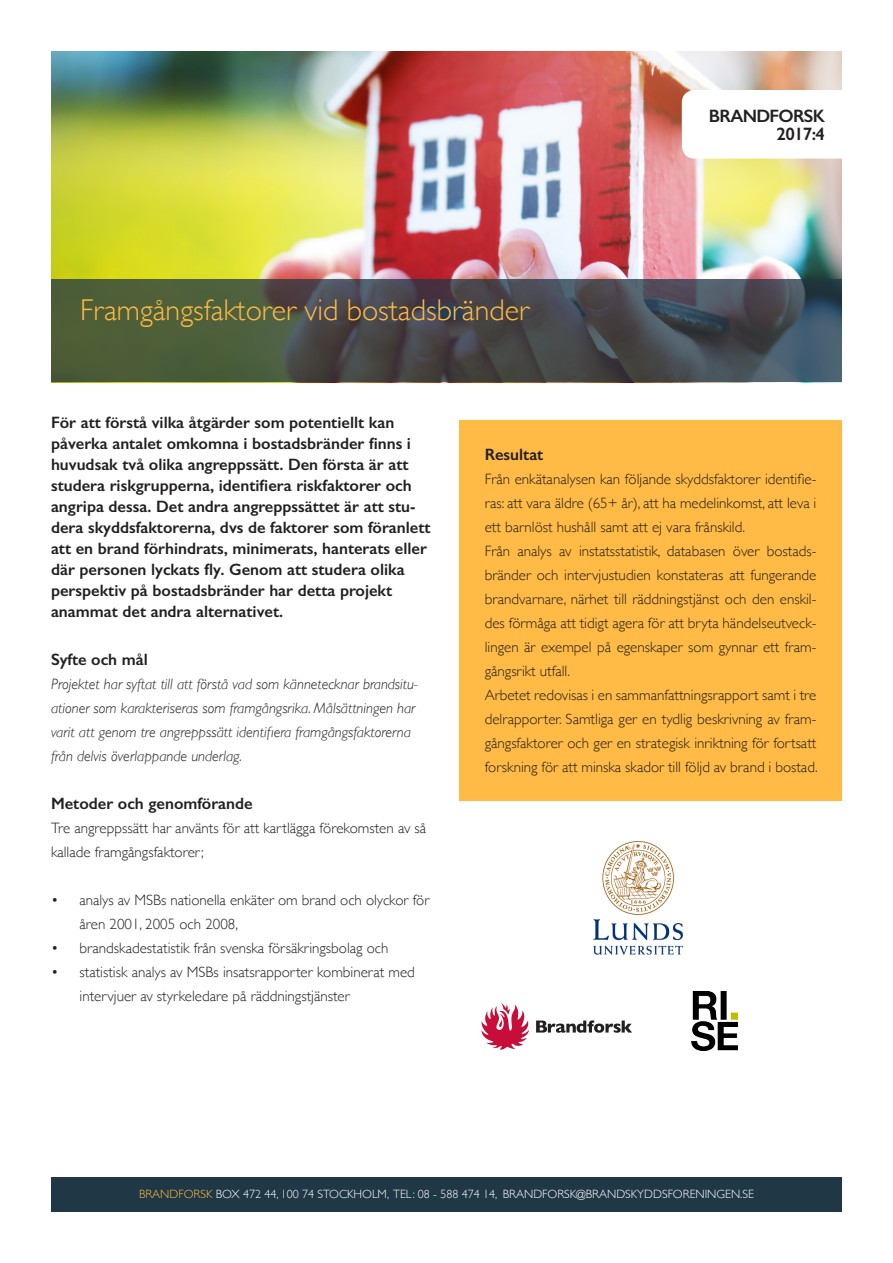
<style>
.page{position:relative;width:893px;height:1263px;background:#fff}
.page>*{position:absolute;margin:0;border:0;box-sizing:border-box;transform-origin:0 0}
.t1{font:300 30px "Gill Sans";color:#ffbb45}
.t2{font:600 18px/18.6px "Gill Sans";letter-spacing:-.04em;color:#231f20;text-align:right}
.t3{font:600 16.5px/21px "Gill Sans";color:#231f20}
.t4{font:300 15px/24px "Gill Sans";color:#231f20}
.t5{font:italic 300 15px/24px "Gill Sans";color:#231f20}
.t6{font:300 12px "Gill Sans";color:#fff}
.s1{color:#ffbb45}
</style>
<div class="page">
<div style="left:51px;top:1178px;width:791px;height:34px;background:#203746"></div>
<img style="left:51px;top:51px;width:791px;height:228px">
<div style="left:459px;top:420px;width:383px;height:380px;background:#ffbb45"></div>
<svg style="left:51px;top:279px;width:791px;height:103px;background:#474f48"></svg>
<div style="left:682px;top:90px;width:173px;height:69px;background:#fff;border-radius:13px"></div>
<img style="left:691px;top:991px;width:46px;height:60px">
<svg style="left:536px;top:1020px;width:96px;height:13px"></svg>
<svg style="left:481px;top:1003px;width:48px;height:47px"></svg>
<img style="left:593px;top:841px;width:91px;height:114px">
<p class="t1" style="left:80px;top:287px;width:450px">Framgångsfaktorer vid bostadsbränder</p>
<p class="t2" style="left:709px;top:106px;width:118px">BRANDFORSK<br>2017:4</p>
<p class="t3" style="left:51px;top:412px;width:381px">För att förstå vilka åtgärder som potentiellt kan påverka antalet omkomna i bostadsbränder finns i huvudsak två olika angreppssätt. Den första är att studera riskgrupperna, identifiera riskfaktorer och angripa dessa. Det andra angreppssättet är att stu&shy;dera skyddsfaktorerna, dvs de faktorer som föranlett att en brand förhindrats, minimerats, hanterats eller där personen lyckats fly. Genom att studera olika perspektiv på bostadsbränder har detta projekt anammat det andra alternativet.</p>
<p class="t3" style="left:51px;top:649px;width:98px">Syfte och mål</p>
<p class="t5" style="left:51px;top:672px;width:368px">Projektet har syftat till att förstå vad som kännetecknar brandsitu&shy;ationer som karakteriseras som framgångsrika. Målsättningen har varit att genom tre angreppssätt identifiera framgångsfaktorerna från delvis överlappande underlag.</p>
<p class="t3" style="left:51px;top:793px;width:203px">Metoder och genomförande</p>
<p class="t4" style="left:51px;top:815px;width:377px">Tre angreppssätt har använts för att kartlägga förekomsten av så kallade framgångsfaktorer;</p>
<p class="t4" style="left:80px;top:887px;width:351px;text-indent:-28px">• analys av MSBs nationella enkäter om brand och olyckor för åren 2001, 2005 och 2008,</p>
<p class="t4" style="left:51px;top:935px;width:339px">• brandskadestatistik från svenska försäkringsbolag och</p>
<p class="t4" style="left:80px;top:959px;width:337px;text-indent:-28px">• statistisk analys av MSBs insatsrapporter kombinerat med intervjuer av styrkeledare på räddningstjänster</p>
<p class="t3" style="left:485px;top:444px;width:60px">Resultat</p>
<p class="t4" style="left:485px;top:466px;width:333px;text-align:justify">Från enkätanalysen kan följande skyddsfaktorer identifie&shy;ras: att vara äldre (65+ år), att ha medelinkomst, att leva i ett barnlöst hushåll samt att ej vara frånskild.</p>
<p class="t4" style="left:485px;top:538px;width:333px;text-align:justify">Från analys av instatsstatistik, databasen över bostads&shy;bränder och intervjustudien konstateras att fungerande brandvarnare, närhet till räddningstjänst och den enskil&shy;des förmåga att tidigt agera för att bryta händelseutveck&shy;lingen är exempel på egenskaper som gynnar ett fram&shy;gångsrikt utfall.</p>
<p class="t4" style="left:485px;top:682px;width:334px;text-align:justify">Arbetet redovisas i en sammanfattningsrapport samt i tre delrapporter. Samtliga ger en tydlig beskrivning av fram&shy;gångsfaktorer och ger en strategisk inriktning för fortsatt forskning för att minska skador till följd av brand i bostad.</p>
<p class="t6" style="left:139px;top:1184px;width:616px"><span class="s1">BRANDFORSK</span> BOX 472 44, 100 74 STOCKHOLM, TEL: 08 - 588 474 14, BRANDFORSK@BRANDSKYDDSFORENINGEN.SE</p>
</div>
